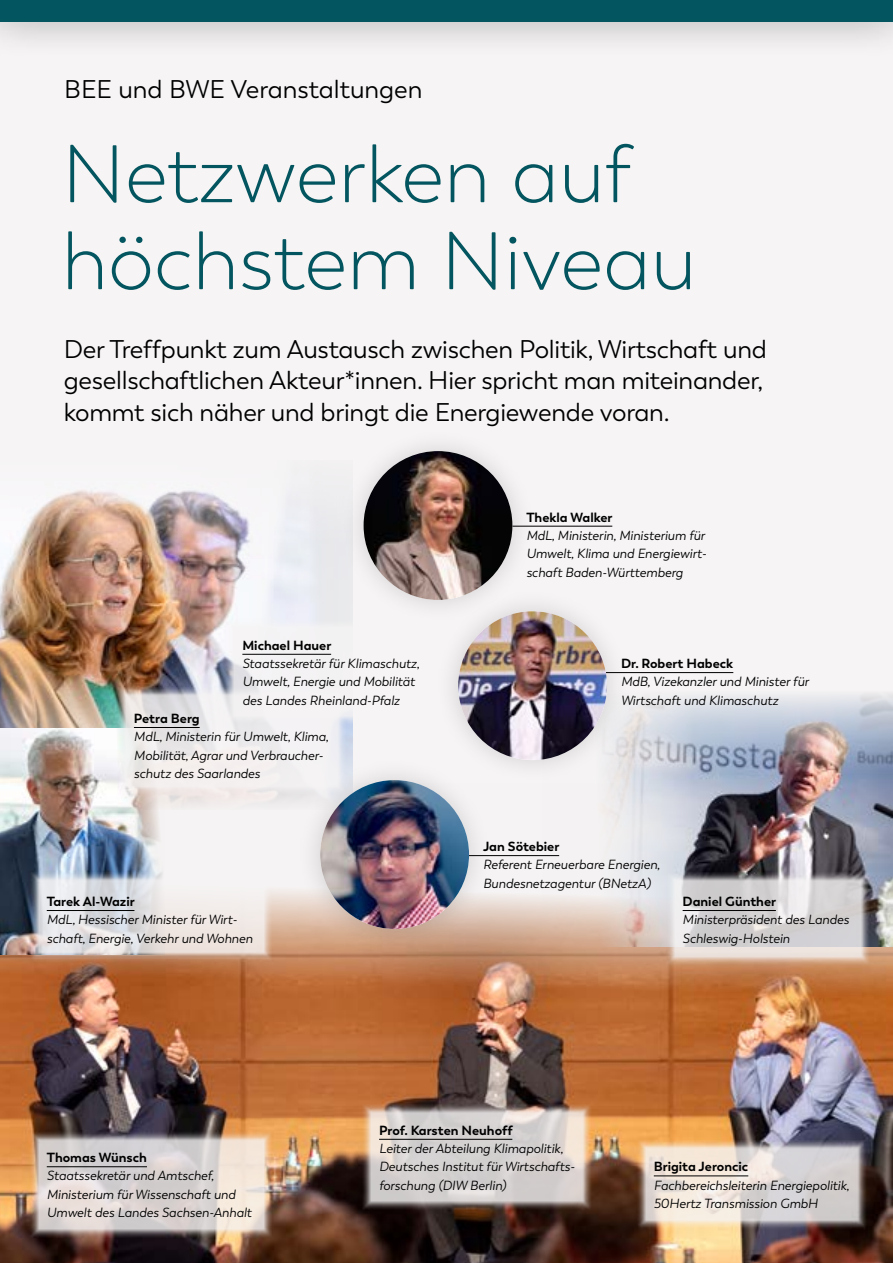
<style>
.page{position:relative;width:893px;height:1263px;background:#f6f4f4}
.page>*{position:absolute;margin:0;border:0;box-sizing:border-box;transform-origin:0 0}
.t1{font:300 81px/87px "Boston";color:#03555f}
.t2{font:25.5px/31.5px "Boston";letter-spacing:-.01em;color:#000}
.t3{font:italic 13.2px/18.3px "Boston";color:#000}
.t4{font:700 13.2px "Boston";color:#000}
</style>
<div class="page">
<img style="left:0;top:559px;width:340px;height:101px">
<img style="left:14px;top:490px;width:326px;height:69px">
<img style="left:0;top:660px;width:353px;height:96px">
<img style="left:0;top:786px;width:893px;height:477px">
<img style="left:543px;top:786px;width:349px;height:161px">
<svg style="left:610px;top:672px;width:283px;height:114px"></svg>
<hr style="left:578px;top:672px;width:155px;height:1px;background:#000">
<div style="left:434px;top:587px;width:197px;height:197px;background:#000;opacity:.15"></div>
<img style="left:458px;top:611px;width:149px;height:149px;border-radius:74px">
<img style="left:0;top:728px;width:164px;height:226px">
<svg style="left:117px;top:687px;width:230px;height:108px"></svg>
<hr style="left:134px;top:727px;width:66px;height:1px;background:#000">
<svg style="left:30px;top:872px;width:242px;height:89px"></svg>
<hr style="left:47px;top:910px;width:87px;height:1px;background:#000">
<svg style="left:30px;top:1131px;width:242px;height:107px;background:#cdc3bd"></svg>
<hr style="left:47px;top:1166px;width:100px;height:1px;background:#000">
<svg style="left:362px;top:1104px;width:230px;height:106px;background:#c6bdb8"></svg>
<hr style="left:379px;top:1139px;width:133px;height:1px;background:#000">
<svg style="left:637px;top:1140px;width:229px;height:89px;background:#d2c7c0"></svg>
<hr style="left:654px;top:1175px;width:94px;height:1px;background:#000">
<svg style="left:666px;top:872px;width:204px;height:93px;background:#cfc9c7"></svg>
<hr style="left:683px;top:910px;width:93px;height:1px;background:#000">
<hr style="left:484px;top:526px;width:128px;height:1px;background:#000">
<div style="left:340px;top:427px;width:196px;height:197px;background:#000;opacity:.15"></div>
<img style="left:364px;top:451px;width:148px;height:149px;border-radius:74px">
<hr style="left:440px;top:855px;width:119px;height:1px;background:#000">
<div style="left:296px;top:756px;width:197px;height:197px;background:#000;opacity:.15"></div>
<img style="left:320px;top:780px;width:149px;height:149px;border-radius:74px">
<div style="left:225px;top:619px;width:213px;height:106px;background:#f6f4f4"></div>
<hr style="left:242px;top:654px;width:89px;height:1px;background:#000">
<div style="left:0;top:0;width:893px;height:60px;background:#000;opacity:.4"></div>
<div style="left:0;top:0;width:298px;height:21px;background:#03555f"></div>
<div style="left:298px;top:0;width:297px;height:21px;background:#03555f"></div>
<div style="left:595px;top:0;width:298px;height:21px;background:#03555f"></div>
<h2 class="t2" style="left:64px;top:74px;width:360px">BEE und BWE Veranstaltungen</h2>
<h1 class="t1" style="left:62px;top:132px;width:636px">Netzwerken auf höchstem Niveau</h1>
<h2 class="t2" style="left:64px;top:334px;width:705px">Der Treffpunkt zum Austausch zwischen Politik, Wirtschaft und gesellschaftlichen Akteur*innen. Hier spricht man miteinander, kommt sich näher und bringt die Energiewende voran.</h2>
<p class="t4" style="left:242px;top:637px;width:91px">Michael Hauer</p>
<p class="t3" style="left:242px;top:654px;width:179px">Staatssekretär für Klimaschutz,<br>Umwelt, Energie und Mobilität des Landes Rheinland-Pfalz</p>
<p class="t4" style="left:134px;top:710px;width:67px">Petra Berg</p>
<p class="t3" style="left:134px;top:728px;width:196px">MdL, Ministerin für Umwelt, Klima,<br>Mobilität, Agrar und Verbraucher&shy;schutz des Saarlandes</p>
<p class="t4" style="left:47px;top:893px;width:89px">Tarek Al-Wazir</p>
<p class="t3" style="left:47px;top:911px;width:208px">MdL, Hessischer Minister für Wirt&shy;schaft, Energie, Verkehr und Wohnen</p>
<p class="t4" style="left:526px;top:509px;width:88px">Thekla Walker</p>
<p class="t3" style="left:526px;top:526px;width:182px;text-align:justify">MdL, Ministerin, Ministerium für Umwelt, Klima und Energiewirt&shy;schaft Baden-Württemberg</p>
<p class="t4" style="left:621px;top:655px;width:114px">Dr. Robert Habeck</p>
<p class="t3" style="left:621px;top:673px;width:189px">MdB, Vizekanzler und Minister für<br>Wirtschaft und Klimaschutz</p>
<p class="t4" style="left:483px;top:838px;width:78px">Jan Sötebier</p>
<p class="t3" style="left:483px;top:856px;width:179px">Referent Erneuerbare Energien,<br>Bundesnetzagentur (BNetzA)</p>
<p class="t4" style="left:683px;top:893px;width:95px">Daniel Günther</p>
<p class="t3" style="left:683px;top:911px;width:168px">Ministerpräsident des Landes<br>Schleswig-Holstein</p>
<p class="t4" style="left:47px;top:1149px;width:102px">Thomas Wünsch</p>
<p class="t3" style="left:47px;top:1167px;width:206px">Staatssekretär und Amtschef,<br>Ministerium für Wissenschaft und<br>Umwelt des Landes Sachsen-Anhalt</p>
<p class="t4" style="left:379px;top:1122px;width:135px">Prof. Karsten Neuhoff</p>
<p class="t3" style="left:379px;top:1139px;width:197px">Leiter der Abteilung Klimapolitik,<br>Deutsches Institut für Wirtschafts&shy;forschung (DIW Berlin)</p>
<p class="t4" style="left:654px;top:1158px;width:96px">Brigita Jeroncic</p>
<p class="t3" style="left:654px;top:1176px;width:197px">Fachbereichsleiterin Energiepolitik,<br>50Hertz Transmission GmbH</p>
</div>
